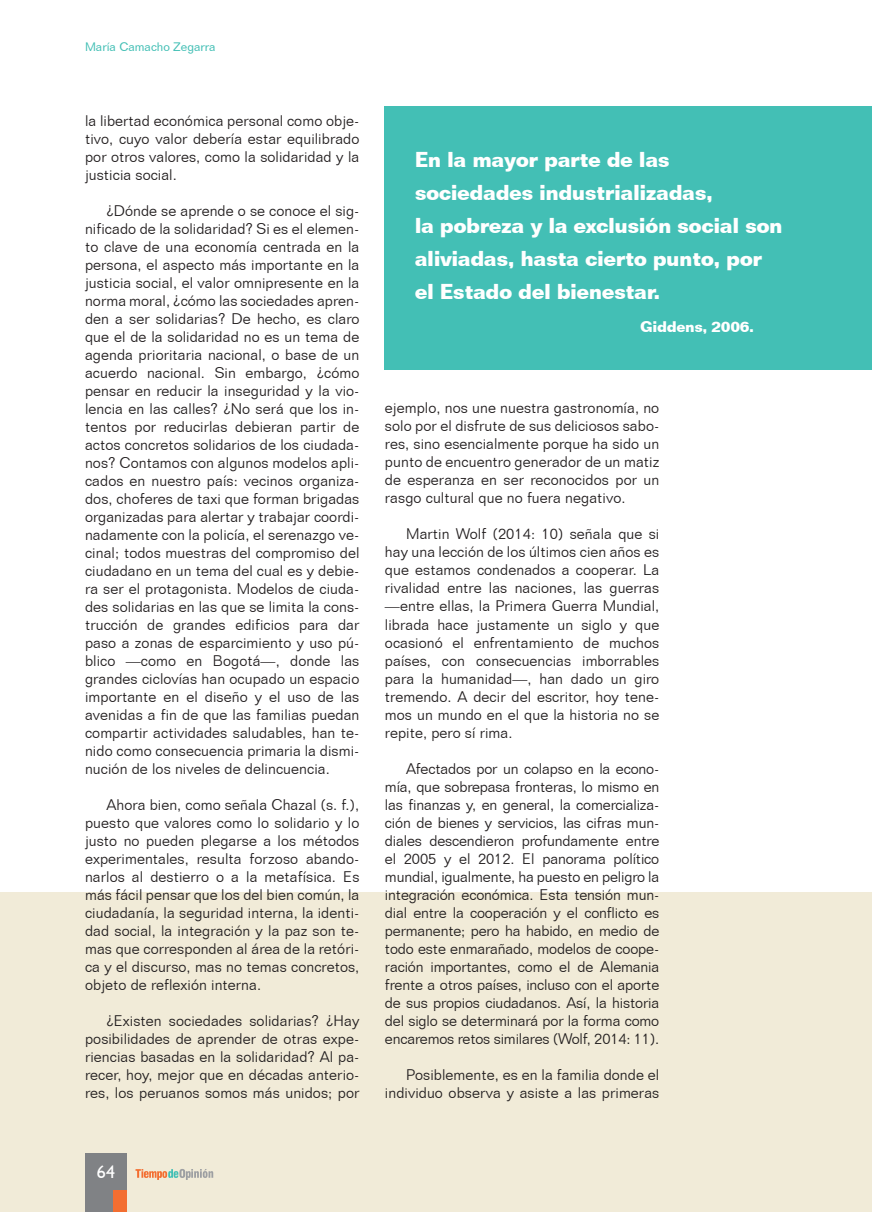
<style>
.page{position:relative;width:872px;height:1212px;background:#fff}
.page>*{position:absolute;margin:0;border:0;box-sizing:border-box;transform-origin:0 0}
.t1{font:700 21px/33px "Folio BT";letter-spacing:-.025em;color:#fff}
.t2{font:18px "Humanist 521 BT";color:#fff}
.t3{font:300 15px/18px "Folio BT";letter-spacing:.005em;color:#231f20;text-align:justify}
.t4{font:700 15px "Folio BT";letter-spacing:-.025em;color:#fff}
.t5{font:12px "Folio BT";color:#43bfb5}
</style>
<div class="page">
<div style="left:0;top:892px;width:872px;height:320px;background:#f1ebd8"></div>
<div style="left:385px;top:106px;width:487px;height:264px;background:#43bfb5"></div>
<svg style="left:135px;top:1169px;width:78px;height:11px"></svg>
<div style="left:85px;top:1153px;width:42px;height:59px;background:#808285"></div>
<div style="left:114px;top:1191px;width:13px;height:21px;background:#f36e31"></div>
<p class="t5" style="left:85px;top:39px;width:132px">María Camacho Zegarra</p>
<p class="t3" style="left:85px;top:112px;width:276px">la libertad económica personal como obje&shy;tivo, cuyo valor debería estar equilibrado por otros valores, como la solidaridad y la justicia social.</p>
<p class="t3" style="left:85px;top:202px;width:276px;text-indent:21px">¿Dónde se aprende o se conoce el sig&shy;nificado de la solidaridad? Si es el elemen&shy;to clave de una economía centrada en la persona, el aspecto más importante en la justicia social, el valor omnipresente en la norma moral, ¿cómo las sociedades apren&shy;den a ser solidarias? De hecho, es claro que el de la solidaridad no es un tema de agenda prioritaria nacional, o base de un acuerdo nacional. Sin embargo, ¿cómo pensar en reducir la inseguridad y la vio&shy;lencia en las calles? ¿No será que los in&shy;tentos por reducirlas debieran partir de actos concretos solidarios de los ciudada&shy;nos? Contamos con algunos modelos apli&shy;cados en nuestro país: vecinos organiza&shy;dos, choferes de taxi que forman brigadas organizadas para alertar y trabajar coordi&shy;nadamente con la policía, el serenazgo ve&shy;cinal; todos muestras del compromiso del ciudadano en un tema del cual es y debie&shy;ra ser el protagonista. Modelos de ciuda&shy;des solidarias en las que se limita la cons&shy;trucción de grandes edificios para dar paso a zonas de esparcimiento y uso pú&shy;blico —como en Bogotá—, donde las grandes ciclovías han ocupado un espacio importante en el diseño y el uso de las avenidas a fin de que las familias puedan compartir actividades saludables, han te&shy;nido como consecuencia primaria la dismi&shy;nución de los niveles de delincuencia.</p>
<p class="t3" style="left:85px;top:796px;width:276px;text-indent:21px">Ahora bien, como señala Chazal (s. f.), puesto que valores como lo solidario y lo justo no pueden plegarse a los métodos experimentales, resulta forzoso abando&shy;narlos al destierro o a la metafísica. Es más fácil pensar que los del bien común, la ciudadanía, la seguridad interna, la identi&shy;dad social, la integración y la paz son te&shy;mas que corresponden al área de la retóri&shy;ca y el discurso, mas no temas concretos, objeto de reflexión interna.</p>
<p class="t3" style="left:85px;top:1012px;width:276px;text-indent:21px">¿Existen sociedades solidarias? ¿Hay posibilidades de aprender de otras expe&shy;riencias basadas en la solidaridad? Al pa&shy;recer, hoy, mejor que en décadas anterio&shy;res, los peruanos somos más unidos; por</p>
<p class="t1" style="left:415px;top:143px;width:300px">En la mayor parte de las sociedades industrializadas,</p>
<p class="t1" style="left:415px;top:209px;width:369px">la pobreza y la exclusión social son aliviadas, hasta cierto punto, por el Estado del bienestar.</p>
<p class="t4" style="left:640px;top:317px;width:115px">Giddens, 2006.</p>
<p class="t3" style="left:385px;top:399px;width:276px">ejemplo, nos une nuestra gastronomía, no solo por el disfrute de sus deliciosos sabo&shy;res, sino esencialmente porque ha sido un punto de encuentro generador de un matiz de esperanza en ser reconocidos por un rasgo cultural que no fuera negativo.</p>
<p class="t3" style="left:385px;top:525px;width:276px;text-indent:21px">Martin Wolf (2014: 10) señala que si hay una lección de los últimos cien años es que estamos condenados a cooperar. La rivalidad entre las naciones, las guerras —entre ellas, la Primera Guerra Mundial, librada hace justamente un siglo y que ocasionó el enfrentamiento de muchos países, con consecuencias imborrables para la humanidad—, han dado un giro tremendo. A decir del escritor, hoy tene&shy;mos un mundo en el que la historia no se repite, pero sí rima.</p>
<p class="t3" style="left:385px;top:759px;width:276px;text-indent:21px">Afectados por un colapso en la econo&shy;mía, que sobrepasa fronteras, lo mismo en las finanzas y, en general, la comercializa&shy;ción de bienes y servicios, las cifras mun&shy;diales descendieron profundamente entre el 2005 y el 2012. El panorama político mundial, igualmente, ha puesto en peligro la integración económica. Esta tensión mun&shy;dial entre la cooperación y el conflicto es permanente; pero ha habido, en medio de todo este enmarañado, modelos de coope&shy;ración importantes, como el de Alemania frente a otros países, incluso con el aporte de sus propios ciudadanos. Así, la historia del siglo se determinará por la forma como encaremos retos similares (Wolf, 2014: 11).</p>
<p class="t3" style="left:385px;top:1065px;width:276px;text-align:right">Posiblemente, es en la familia donde el individuo observa y asiste a las primeras</p>
<p class="t2" style="left:97px;top:1160px;width:20px">64</p>
</div>
